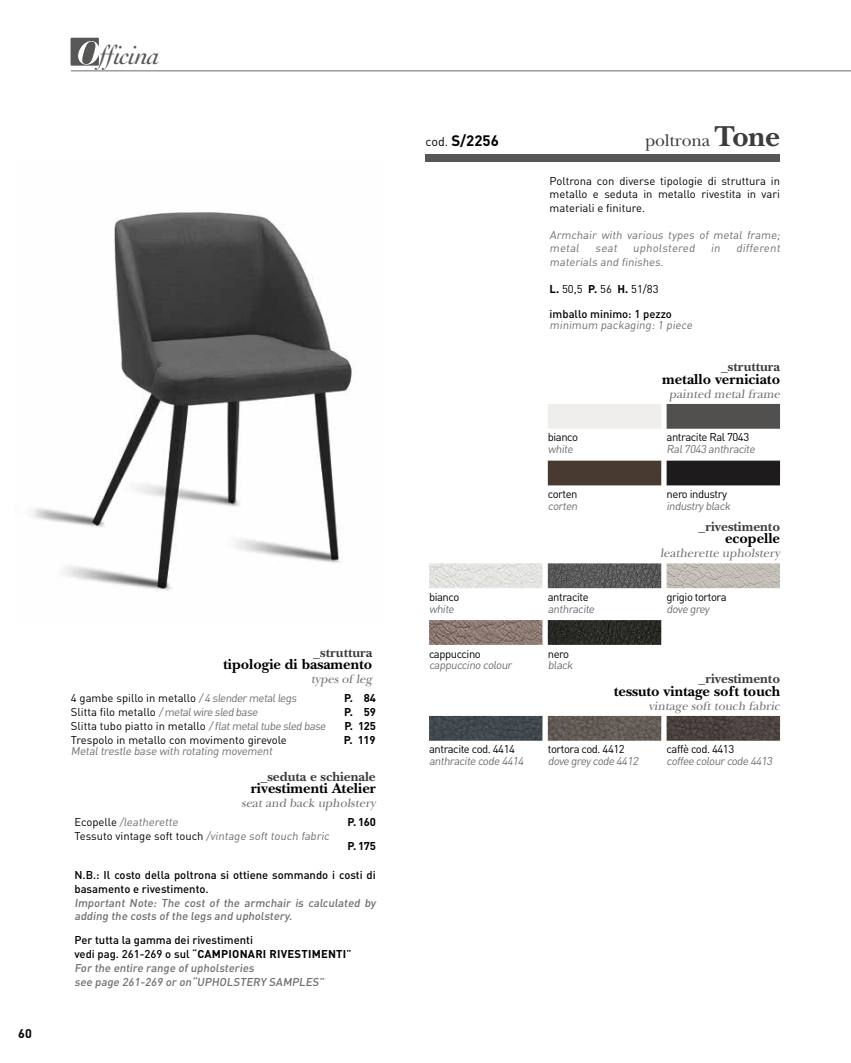
<style>
.page{position:relative;width:851px;height:1063px;background:#fff}
.page>*{position:absolute;margin:0;border:0;box-sizing:border-box;transform-origin:0 0}
.t1{font:italic 27.38px "Cochin";letter-spacing:-.03em;color:#575756}
.t2{font:17.5px "New Baskerville";letter-spacing:-.01em;color:#3c3c3b}
.t3{font:700 15px "New Baskerville";color:#000}
.t4{font:700 15px "DIN";color:#000}
.t5{font:700 13.75px "New Baskerville";color:#3c3c3b}
.t6{font:12.5px "New Baskerville";color:#706f6f}
.t7{font:700 12.5px "DIN";color:#000}
.t8{font:11.25px/13.5px "DIN";color:#706f6f;text-align:justify}
.t9{font:500 11.25px/13.8px "DIN";color:#706f6f}
.t10{font:11.25px "DIN";color:#000}
.t11{font:11.25px/13.5px "DIN";letter-spacing:-.02em;color:#000;text-align:justify}
.t12{font:500 11.25px/24.8px "DIN";color:#000}
.t13{font:11.25px "DIN";letter-spacing:-.04em;color:#000}
.t14{font:700 11.25px "DIN";letter-spacing:-.03em;color:#000}
.s1{color:#706f6f}
.s2{color:#000}
.s3{font-weight:700;color:#000}
.s4{font-weight:400;font-size:12.5px}
.s5{font-weight:700;font-size:30px}
.s6{font-weight:700}
.s7{font-weight:400}
</style>
<div class="page">
<svg style="left:71px;top:38px;width:28px;height:28px"></svg>
<hr style="left:71px;top:70px;width:779px;height:1px;background:#726961">
<div style="left:425px;top:154px;width:355px;height:7px;background:#575756"></div>
<img style="left:429px;top:563px;width:113px;height:25px">
<img style="left:429px;top:620px;width:113px;height:25px">
<img style="left:666px;top:563px;width:114px;height:25px">
<img style="left:547px;top:563px;width:114px;height:25px">
<img style="left:547px;top:620px;width:114px;height:25px">
<div style="left:666px;top:461px;width:114px;height:24px;background:#1d1b1c"></div>
<div style="left:666px;top:404px;width:114px;height:25px;background:#51504e"></div>
<div style="left:547px;top:461px;width:114px;height:24px;background:#483a31"></div>
<img style="left:32px;top:212px;width:320px;height:379px">
<img style="left:429px;top:716px;width:113px;height:25px">
<img style="left:666px;top:716px;width:114px;height:25px">
<img style="left:547px;top:716px;width:114px;height:25px">
<h1 class="t1" style="left:100px;top:37px;width:62px">fficina</h1>
<p class="t7" style="left:18px;top:1025px;width:15px">60</p>
<p class="t5" style="left:313px;top:644px;width:60px">_struttura</p>
<h3 class="t3" style="left:223px;top:656px;width:151px">tipologie di basamento</h3>
<p class="t6" style="left:311px;top:672px;width:65px">types of leg</p>
<p class="t10" style="left:71px;top:691px;width:229px">4 gambe spillo in metallo <span class="s1">/4 slendermetallegs</span></p>
<p class="t14" style="left:344px;top:691px;width:33px">P. 84</p>
<p class="t8" style="left:71px;top:705px;width:190px"><span class="s2">Slitta filo metallo</span> /metalwire sled base</p>
<p class="t14" style="left:344px;top:705px;width:33px">P. 59</p>
<p class="t10" style="left:71px;top:719px;width:258px">Slitta tubo piatto in metallo <span class="s1">/flatmetaltube sled base</span></p>
<p class="t14" style="left:344px;top:718px;width:33px">P. 125</p>
<p class="t10" style="left:71px;top:733px;width:217px">Trespolo in metallo con movimento girevole</p>
<p class="t14" style="left:344px;top:732px;width:33px">P. 119</p>
<p class="t8" style="left:71px;top:744px;width:205px">Metaltrestle base with rotating movement</p>
<p class="t5" style="left:260px;top:768px;width:117px">_seduta e schienale</p>
<h3 class="t3" style="left:251px;top:780px;width:126px">rivestimenti Atelier</h3>
<p class="t6" style="left:241px;top:796px;width:136px">seat and back upholstery</p>
<p class="t8" style="left:74px;top:815px;width:107px"><span class="s2">E co p e l le</span> /leatherette</p>
<p class="t14" style="left:347px;top:815px;width:30px">P. 160</p>
<p class="t10" style="left:74px;top:829px;width:258px">Tessuto vintage soft touch <span class="s1">/vintage soft touch fabric</span></p>
<p class="t14" style="left:347px;top:838px;width:30px">P. 175</p>
<p class="t12" style="left:74px;top:868px;width:303px;line-height:13.8px">N.B.: Il costo della poltrona si ottiene sommando i costi di basamento e rivestimento.</p>
<p class="t9" style="left:74px;top:895px;width:303px">Important Note: The cost of the armchair is calculated by adding the costs of the legs and upholstery.</p>
<p class="t9" style="left:74px;top:933px;width:279px"><span class="s2">Per tutta la gamma dei rivestimenti<br>vedi pag. 261-269 o sul “</span><span class="s3">CAMPIONARI RIVESTIMENTI</span><span class="s2">” </span>For the entire range of upholsteries<br>see page 261-269 or on“UPHOLSTERY SAMPLES”</p>
<h3 class="t4" style="left:425px;top:131px;width:75px"><span class="s4">cod.</span> S/2256</h3>
<h2 class="t2" style="left:645px;top:130px;width:136px">poltrona <span class="s5">Tone</span></h2>
<p class="t11" style="left:549px;top:174px;width:232px">Poltrona con diverse tipologie di struttura in metallo e seduta in metallo rivestita in vari materiali e finiture.</p>
<p class="t8" style="left:549px;top:228px;width:234px">Armchair with various types of metal frame; metal seat upholstered in different materials and finishes.</p>
<p class="t12" style="left:549px;top:276px;width:124px"><span class="s6">L.</span> <span class="s7">50,5</span> <span class="s6">P.</span> <span class="s7">56</span> <span class="s6">H.</span> <span class="s7">51/83 </span>imballo minimo: 1 pezzo</p>
<p class="t8" style="left:549px;top:318px;width:146px">minimum packaging: 1 piece</p>
<p class="t11" style="left:429px;top:590px;width:32px">bianco</p>
<p class="t8" style="left:429px;top:602px;width:29px">white</p>
<p class="t13" style="left:429px;top:646px;width:53px">cappuccino</p>
<p class="t8" style="left:429px;top:658px;width:86px">cappuccino colour</p>
<p class="t13" style="left:429px;top:742px;width:87px">antracite cod. 4414</p>
<p class="t8" style="left:429px;top:754px;width:98px">anthracite code 4414</p>
<p class="t5" style="left:721px;top:359px;width:60px">_struttura</p>
<h3 class="t3" style="left:662px;top:370px;width:119px">metallo verniciato</h3>
<p class="t6" style="left:669px;top:386px;width:114px">painted metal frame</p>
<p class="t11" style="left:547px;top:430px;width:32px">bianco</p>
<p class="t8" style="left:547px;top:442px;width:29px">white</p>
<p class="t13" style="left:666px;top:430px;width:84px">antracite Ral 7043</p>
<p class="t8" style="left:666px;top:442px;width:92px">Ral7043 anthracite</p>
<p class="t11" style="left:547px;top:487px;width:31px">corten</p>
<p class="t8" style="left:547px;top:499px;width:33px">corten</p>
<p class="t13" style="left:666px;top:487px;width:62px">nero industry</p>
<p class="t8" style="left:666px;top:499px;width:67px">industry black</p>
<p class="t5" style="left:698px;top:518px;width:83px">_rivestimento</p>
<h3 class="t3" style="left:725px;top:530px;width:56px">ecopelle</h3>
<p class="t6" style="left:660px;top:546px;width:121px">leatherette upholstery</p>
<p class="t13" style="left:547px;top:590px;width:42px">antracite</p>
<p class="t8" style="left:547px;top:602px;width:50px">anthracite</p>
<p class="t11" style="left:547px;top:647px;width:23px">nero</p>
<p class="t8" style="left:547px;top:658px;width:29px">black</p>
<p class="t13" style="left:666px;top:590px;width:62px">grigio tortora</p>
<p class="t8" style="left:666px;top:602px;width:46px">dove grey</p>
<p class="t5" style="left:698px;top:671px;width:83px">_rivestimento</p>
<h3 class="t3" style="left:613px;top:682px;width:168px">tessuto vintage soft touch</h3>
<p class="t6" style="left:649px;top:698px;width:135px">vintage soft touch fabric</p>
<p class="t13" style="left:547px;top:742px;width:78px">tortora cod. 4412</p>
<p class="t8" style="left:547px;top:754px;width:94px">dove grey code 4412</p>
<p class="t13" style="left:666px;top:742px;width:69px">caffè cod. 4413</p>
<p class="t8" style="left:666px;top:754px;width:109px">coffee colourcode 4413</p>
</div>
